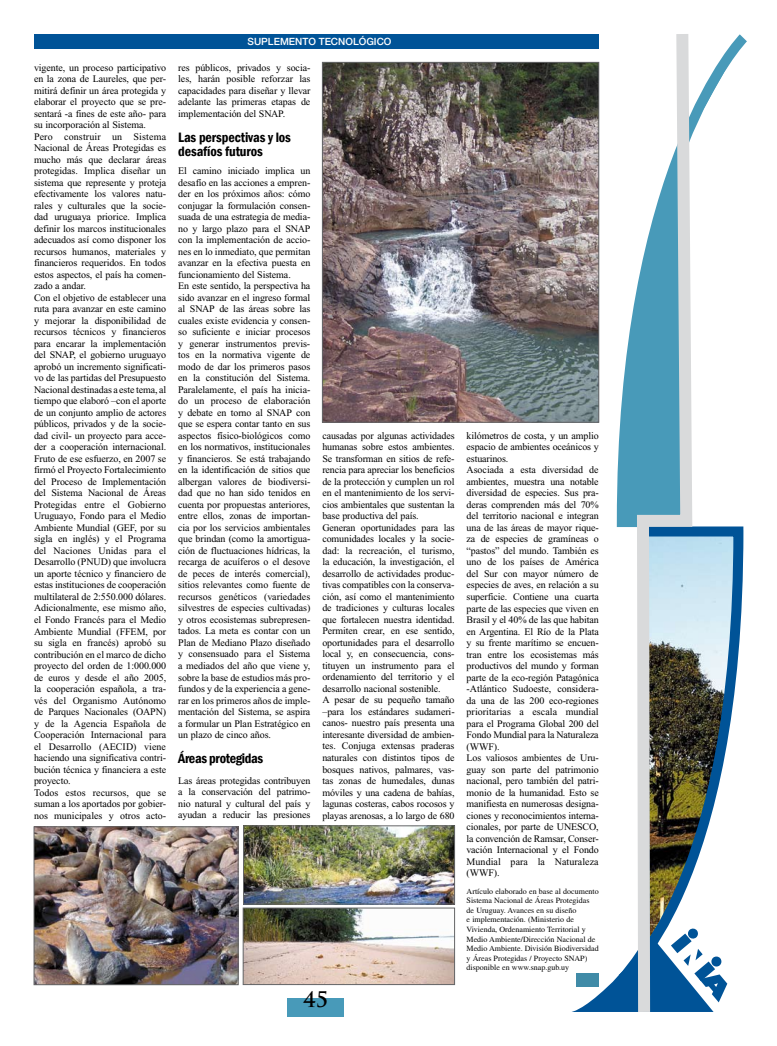
<style>
.page{position:relative;width:777px;height:1046px;background:#fff}
.page>*{position:absolute;margin:0;border:0;box-sizing:border-box;transform-origin:0 0}
.t1{font:700 21px "Trajan Pro";color:#000}
.t2{font:600 condensed 14px/14px "Franklin Gothic";letter-spacing:-.01em;color:#000}
.t3{font:10px/11.5px "Times New Roman";letter-spacing:-.01em;color:#000}
.t4{font:500 10px "Helvetica Neue";color:#fff}
.t5{font:8px/9.6px "Times";color:#000}
</style>
<div class="page">
<div style="left:287px;top:998px;width:57px;height:19px;background:#489ab9"></div>
<div style="left:35px;top:35px;width:564px;height:14px;background:#005397"></div>
<svg style="left:616px;top:34px;width:131px;height:487px"></svg>
<svg style="left:572px;top:973px;width:153px;height:39px"></svg>
<img style="left:324px;top:64px;width:273px;height:357px">
<div style="left:322px;top:62px;width:277px;height:361px;border:1px solid #646567"></div>
<img style="left:245px;top:910px;width:208px;height:73px">
<div style="left:243px;top:908px;width:212px;height:77px;border:1px solid #646567"></div>
<img style="left:36px;top:828px;width:201px;height:155px">
<div style="left:34px;top:826px;width:205px;height:159px;border:1px solid #646567"></div>
<img style="left:245px;top:827px;width:208px;height:76px">
<div style="left:243px;top:825px;width:212px;height:80px;border:1px solid #646567"></div>
<div style="left:576px;top:974px;width:23px;height:13px;background:#408ba7"></div>
<svg style="left:611px;top:521px;width:133px;height:468px"></svg>
<svg style="left:631px;top:34px;width:67px;height:978px"></svg>
<p class="t4" style="left:248px;top:36px;width:145px">SUPLEMENTO TECNOLÓGICO</p>
<p class="t3" style="left:34px;top:62px;width:134px">vigente, un proceso participativo en la zona de Laureles, que per&shy;mitirá definir un área protegida y elaborar el proyecto que se pre&shy;sentará -a fines de este año- para su incorporación al Sistema.<br>Pero construir un Sistema<br>Nacional de Áreas Protegidas es mucho más que declarar áreas protegidas. Implica diseñar un sistema que represente y proteja efectivamente los valores natu&shy;rales y culturales que la socie&shy;dad uruguaya priorice. Implica definir los marcos institucionales adecuados así como disponer los recursos humanos, materiales y financieros requeridos. En todos estos aspectos, el país ha comen&shy;zado a andar.<br>Con el objetivo de establecer una ruta para avanzar en este camino y mejorar la disponibilidad de recursos técnicos y financieros para encarar la implementación del SNAP, el gobierno uruguayo aprobó un incremento significati&shy;vo de las partidas del Presupuesto<br>Nacional destinadas a este tema, al tiempo que elaboró –con el aporte de un conjunto amplio de actores públicos, privados y de la socie&shy;dad civil- un proyecto para acce&shy;der a cooperación internacional.<br>Fruto de ese esfuerzo, en 2007 se firmó el Proyecto Fortalecimiento del Proceso de Implementación del Sistema Nacional de Áreas<br>Protegidas entre el Gobierno<br>Uruguayo, Fondo para el Medio<br>Ambiente Mundial (GEF, por su sigla en inglés) y el Programa del Naciones Unidas para el<br>Desarrollo (PNUD) que involucra un aporte técnico y financiero de estas instituciones de cooperación multilateral de 2:550.000 dólares.<br>Adicionalmente, ese mismo año, el Fondo Francés para el Medio<br>Ambiente Mundial (FFEM, por su sigla en francés) aprobó su contribución en el marco de dicho proyecto del orden de 1:000.000 de euros y desde el año 2005, la cooperación española, a tra&shy;vés del Organismo Autónomo de Parques Nacionales (OAPN) y de la Agencia Española de<br>Cooperación Internacional para el Desarrollo (AECID) viene haciendo una significativa contri&shy;bución técnica y financiera a este proyecto.<br>Todos estos recursos, que se suman a los aportados por gobier&shy;nos municipales y otros acto-</p>
<p class="t3" style="left:178px;top:62px;width:134px;text-align:justify">res públicos, privados y socia&shy;les, harán posible reforzar las capacidades para diseñar y llevar adelante las primeras etapas de implementación del SNAP.</p>
<h2 class="t2" style="left:178px;top:130px;width:114px">Las perspectivas y los desafíos futuros</h2>
<p class="t3" style="left:178px;top:165px;width:134px">El camino iniciado implica un desafío en las acciones a empren&shy;der en los próximos años: cómo conjugar la formulación consen&shy;suada de una estrategia de media&shy;no y largo plazo para el SNAP con la implementación de accio&shy;nes en lo inmediato, que permitan avanzar en la efectiva puesta en funcionamiento del Sistema.<br>En este sentido, la perspectiva ha sido avanzar en el ingreso formal al SNAP de las áreas sobre las cuales existe evidencia y consen&shy;so suficiente e iniciar procesos y generar instrumentos previs&shy;tos en la normativa vigente de modo de dar los primeros pasos en la constitución del Sistema.<br>Paralelamente, el país ha inicia&shy;do un proceso de elaboración y debate en torno al SNAP con que se espera contar tanto en sus aspectos físico-biológicos como en los normativos, institucionales y financieros. Se está trabajando en la identificación de sitios que albergan valores de biodiversi&shy;dad que no han sido tenidos en cuenta por propuestas anteriores, entre ellos, zonas de importan&shy;cia por los servicios ambientales que brindan (como la amortigua&shy;ción de fluctuaciones hídricas, la recarga de acuíferos o el desove de peces de interés comercial), sitios relevantes como fuente de recursos genéticos (variedades silvestres de especies cultivadas) y otros ecosistemas subrepresen&shy;tados. La meta es contar con un<br>Plan de Mediano Plazo diseñado y consensuado para el Sistema a mediados del año que viene y, sobre la base de estudios más pro&shy;fundos y de la experiencia a gene&shy;rar en los primeros años de imple&shy;mentación del Sistema, se aspira a formular un Plan Estratégico en un plazo de cinco años.</p>
<h2 class="t2" style="left:178px;top:751px;width:87px">Áreas protegidas</h2>
<p class="t3" style="left:178px;top:775px;width:134px;text-align:justify">Las áreas protegidas contribuyen a la conservación del patrimo&shy;nio natural y cultural del país y ayudan a reducir las presiones</p>
<p class="t3" style="left:322px;top:430px;width:134px">causadas por algunas actividades humanas sobre estos ambientes.<br>Se transforman en sitios de refe&shy;rencia para apreciar los beneficios de la protección y cumplen un rol en el mantenimiento de los servi&shy;cios ambientales que sustentan la base productiva del país.<br>Generan oportunidades para las comunidades locales y la socie&shy;dad: la recreación, el turismo, la educación, la investigación, el desarrollo de actividades produc&shy;tivas compatibles con la conserva&shy;ción, así como el mantenimiento de tradiciones y culturas locales que fortalecen nuestra identidad.<br>Permiten crear, en ese sentido, oportunidades para el desarrollo local y, en consecuencia, cons&shy;tituyen un instrumento para el ordenamiento del territorio y el desarrollo nacional sostenible.<br>A pesar de su pequeño tamaño –para los estándares sudameri&shy;canos- nuestro país presenta una interesante diversidad de ambien&shy;tes. Conjuga extensas praderas naturales con distintos tipos de bosques nativos, palmares, vas&shy;tas zonas de humedales, dunas móviles y una cadena de bahías, lagunas costeras, cabos rocosos y playas arenosas, a lo largo de 680</p>
<p class="t3" style="left:466px;top:430px;width:134px">kilómetros de costa, y un amplio espacio de ambientes oceánicos y estuarinos.<br>Asociada a esta diversidad de ambientes, muestra una notable diversidad de especies. Sus pra&shy;deras comprenden más del 70% del territorio nacional e integran una de las áreas de mayor rique&shy;za de especies de gramíneas o “pastos” del mundo. También es uno de los países de América del Sur con mayor número de especies de aves, en relación a su superficie. Contiene una cuarta parte de las especies que viven en<br>Brasil y el 40% de las que habitan en Argentina. El Río de la Plata y su frente marítimo se encuen&shy;tran entre los ecosistemas más productivos del mundo y forman parte de la eco-región Patagónica -Atlántico Sudoeste, considera&shy;da una de las 200 eco-regiones prioritarias a escala mundial para el Programa Global 200 del<br>Fondo Mundial para la Naturaleza (WWF).<br>Los valiosos ambientes de Uru&shy;guay son parte del patrimonio nacional, pero también del patri&shy;monio de la humanidad. Esto se manifiesta en numerosas designa&shy;ciones y reconocimientos interna&shy;cionales, por parte de UNESCO, la convención de Ramsar, Conser&shy;vación Internacional y el Fondo<br>Mundial para la Naturaleza (WWF).</p>
<p class="t5" style="left:466px;top:886px;width:134px">Artículo elaborado en base al documento Sistema Nacional de Áreas Protegidas de Uruguay. Avances en su diseño<br>e implementación. (Ministerio de Vivienda, Ordenamiento Territorial y Medio Ambiente/Dirección Nacional de Medio Ambiente. División Biodiversidad y Áreas Protegidas / Proyecto SNAP) disponible en www.snap.gub.uy</p>
<h1 class="t1" style="left:303px;top:986px;width:27px">45</h1>
</div>
